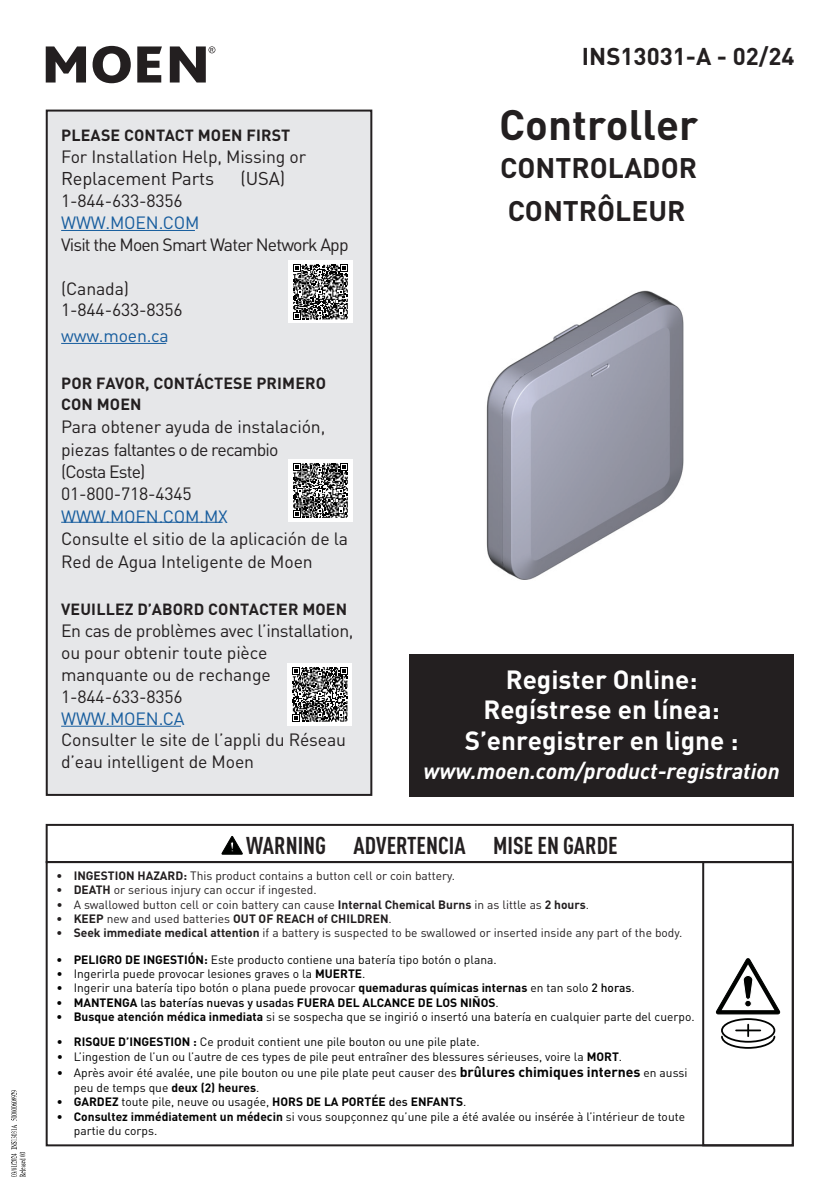
<style>
.page{position:relative;width:840px;height:1191px;background:#fff}
.page>*{position:absolute;margin:0;border:0;box-sizing:border-box;transform-origin:0 0}
.t1{font:700 42px "DIN Pro";color:#231f20}
.t2{font:700 28px/43.4px "DIN Pro";color:#231f20}
.t3{font:700 26px/30.4px "DIN Pro";color:#fff;text-align:center}
.t4{font:700 condensed 24px "DIN Pro";color:#231f20}
.t5{font:700 24px "DIN Pro";color:#231f20}
.t6{font:italic 700 22px "DIN Pro";color:#fff}
.t7{font:18.2px "DIN Pro";letter-spacing:-.01em;color:#231f20}
.t8{font:17.6px/22.4px "DIN Pro";letter-spacing:-.01em;color:#231f20}
.t9{font:17.6px "DIN Pro";letter-spacing:-.01em;color:#175d9e}
.t10{font:17.6px "DIN Pro";letter-spacing:-.05em;color:#231f20}
.t11{font:700 16px/21.6px "DIN Pro";letter-spacing:.01em;color:#231f20}
.t12{font:12px/14.4px "DIN Pro";color:#030303}
.t13{font:12px "DIN Pro";color:#231f20}
.t14{font:700 12px "DIN Pro";color:#030303}
.t15{font:700 12px "DIN Pro";color:#231f20}
.s1{font-weight:700}
.s2{font-weight:400}
.s3{font-weight:500}
.s4{font-weight:700;font-size:14px}
</style>
<div class="page">
<div style="left:46px;top:110px;width:326px;height:686px;background:#e6e7e9;border:2px solid #231f20"></div>
<svg style="left:46px;top:46px;width:40px;height:36px"></svg>
<svg style="left:92px;top:46px;width:39px;height:37px"></svg>
<svg style="left:137px;top:46px;width:25px;height:36px"></svg>
<svg style="left:170px;top:46px;width:45px;height:36px"></svg>
<img style="left:486px;top:290px;width:198px;height:290px">
<div style="left:409px;top:654px;width:384px;height:142px;background:#231f20"></div>
<hr style="left:61px;top:230px;width:134px;height:1px;background:#175d9e">
<hr style="left:61px;top:343px;width:105px;height:1px;background:#175d9e">
<hr style="left:61px;top:522px;width:161px;height:1px;background:#175d9e">
<hr style="left:61px;top:726px;width:120px;height:1px;background:#175d9e">
<div style="left:288px;top:260px;width:64px;height:63px;background:#fff"></div>
<svg style="left:293px;top:265px;width:54px;height:54px"></svg>
<div style="left:288px;top:459px;width:64px;height:62px;background:#fff"></div>
<svg style="left:293px;top:463px;width:54px;height:55px"></svg>
<div style="left:287px;top:663px;width:65px;height:62px;background:#fff"></div>
<svg style="left:292px;top:667px;width:55px;height:54px"></svg>
<div style="left:46px;top:824px;width:747px;height:39px;border:2px solid #231f20"></div>
<svg style="left:716px;top:958px;width:63px;height:56px"></svg>
<div style="left:720px;top:1018px;width:54px;height:24px;border:2px solid #000200;border-radius:50%"></div>
<svg style="left:720px;top:1024px;width:55px;height:25px"></svg>
<svg style="left:222px;top:836px;width:20px;height:18px"></svg>
<div style="left:701px;top:861px;width:92px;height:285px;border:2px solid #231f20"></div>
<svg style="left:11px;top:1090px;width:14px;height:86px"></svg>
<h3 class="t11" style="left:61px;top:124px;width:230px">PLEASE CONTACT MOEN FIRST</h3>
<h3 class="t8" style="left:61px;top:144px;width:246px">For Installation Help, Missing or</h3>
<h3 class="t7" style="left:61px;top:166px;width:154px">Replacement Parts</h3>
<h3 class="t7" style="left:240px;top:166px;width:46px">(USA)</h3>
<h3 class="t8" style="left:61px;top:188px;width:123px">1-844-633-8356</h3>
<h3 class="t9" style="left:61px;top:210px;width:140px">WWW.MOEN.COM</h3>
<h3 class="t10" style="left:61px;top:232px;width:289px">Visit the Moen Smart Water Network App</h3>
<h3 class="t8" style="left:61px;top:276px;width:123px">(Canada)<br>1-844-633-8356</h3>
<h3 class="t9" style="left:61px;top:323px;width:109px">www.moen.ca</h3>
<h3 class="t11" style="left:61px;top:371px;width:266px">POR FAVOR, CONTÁCTESE PRIMERO<br>CON MOEN</h3>
<h3 class="t8" style="left:61px;top:415px;width:265px">Para obtener ayuda de instalación, piezas faltantes o de recambio (Costa Este)<br>01-800-718-4345</h3>
<h3 class="t9" style="left:61px;top:504px;width:168px">WWW.MOEN.COM.MX</h3>
<h3 class="t8" style="left:61px;top:527px;width:288px">Consulte el sitio de la aplicación de la<br>Red de Agua Inteligente de Moen</h3>
<h3 class="t11" style="left:61px;top:597px;width:287px">VEUILLEZ D’ABORD CONTACTER MOEN</h3>
<h3 class="t8" style="left:61px;top:619px;width:294px;line-height:21.8px">En cas de problèmes avec l’installation, ou pour obtenir toute pièce manquante ou de rechange<br>1-844-633-8356</h3>
<h3 class="t9" style="left:61px;top:706px;width:125px">WWW.MOEN.CA</h3>
<h3 class="t8" style="left:61px;top:728px;width:286px;line-height:21.8px">Consulter le site de l’appli du Réseau d’eau intelligent de Moen</h3>
<h3 class="t5" style="left:581px;top:40px;width:214px">INS13031-A - 02/24</h3>
<h1 class="t1" style="left:499px;top:96px;width:200px">Controller</h1>
<h2 class="t2" style="left:500px;top:145px;width:198px">CONTROLADOR<br>CONTRÔLEUR</h2>
<h3 class="t3" style="left:464px;top:663px;width:275px">Register Online:<br>Regístrese en línea:<br>S’enregistrer en ligne :</h3>
<h3 class="t6" style="left:423px;top:753px;width:357px">www.moen.com/product-registration</h3>
<h3 class="t4" style="left:246px;top:827px;width:373px">WARNING ADVERTENCIA MISE EN GARDE</h3>
<p class="t13" style="left:57px;top:867px;width:399px"><span class="s1">• INGESTION HAZARD:</span> This product contains a button cell or coin battery.</p>
<p class="t13" style="left:57px;top:881px;width:261px"><span class="s1">• DEATH</span> or serious injury can occur if ingested.</p>
<p class="t13" style="left:57px;top:896px;width:533px">• A swallowed button cell or coin battery can cause <span class="s1">Internal Chemical Burns</span> in as little as <span class="s1">2 hours</span>.</p>
<p class="t15" style="left:57px;top:910px;width:336px">• KEEP <span class="s2">new and used batteries</span> OUT OF REACH of CHILDREN<span class="s2">.</span></p>
<p class="t13" style="left:57px;top:925px;width:626px"><span class="s1">• Seek immediate medical attention</span> if a battery is suspected to be swallowed or inserted inside any part of the body.</p>
<p class="t12" style="left:57px;top:951px;width:441px"><span class="s1">• PELIGRO DE INGESTIÓN:</span> Este producto contiene una batería tipo botón o plana.</p>
<p class="t12" style="left:57px;top:966px;width:310px">• Ingerirla puede provocar lesiones graves o la <span class="s1">MUERTE</span>.</p>
<p class="t12" style="left:57px;top:980px;width:579px">• Ingerir una batería tipo botón o plana puede provocar <span class="s1">quemaduras químicas internas</span> en tan solo <span class="s3">2 horas</span>.</p>
<p class="t14" style="left:57px;top:994px;width:443px">• MANTENGA <span class="s3">las baterías nuevas y usadas</span> FUERA DEL ALCANCE DE LOS NIÑOS<span class="s2">.</span></p>
<p class="t12" style="left:57px;top:1009px;width:639px"><span class="s1">• Busque atención médica inmediata</span> si se sospecha que se ingirió o insertó una batería en cualquier parte del cuerpo.</p>
<p class="t12" style="left:57px;top:1034px;width:424px"><span class="s1">• RISQUE D’INGESTION :</span> Ce produit contient une pile bouton ou une pile plate.</p>
<p class="t12" style="left:57px;top:1048px;width:566px">• L’ingestion de l’un ou l’autre de ces types de pile peut entraîner des blessures sérieuses, voire la <span class="s1">MORT</span>.</p>
<p class="t12" style="left:74px;top:1065px;width:614px;text-indent:-17px">• Après avoir été avalée, une pile bouton ou une pile plate peut causer des <span class="s4">brûlures chimiques internes</span> en aussi peu de temps que <span class="s1">deux (2) heures</span>.</p>
<p class="t14" style="left:57px;top:1093px;width:411px">• GARDEZ <span class="s2">toute pile, neuve ou usagée,</span> HORS DE LA PORTÉE <span class="s3">des</span> ENFANTS<span class="s2">.</span></p>
<p class="t12" style="left:74px;top:1108px;width:612px;text-indent:-17px"><span class="s1">• Consultez immédiatement un médecin</span> si vous soupçonnez qu’une pile a été avalée ou insérée à l’intérieur de toute partie du corps.</p>
</div>
